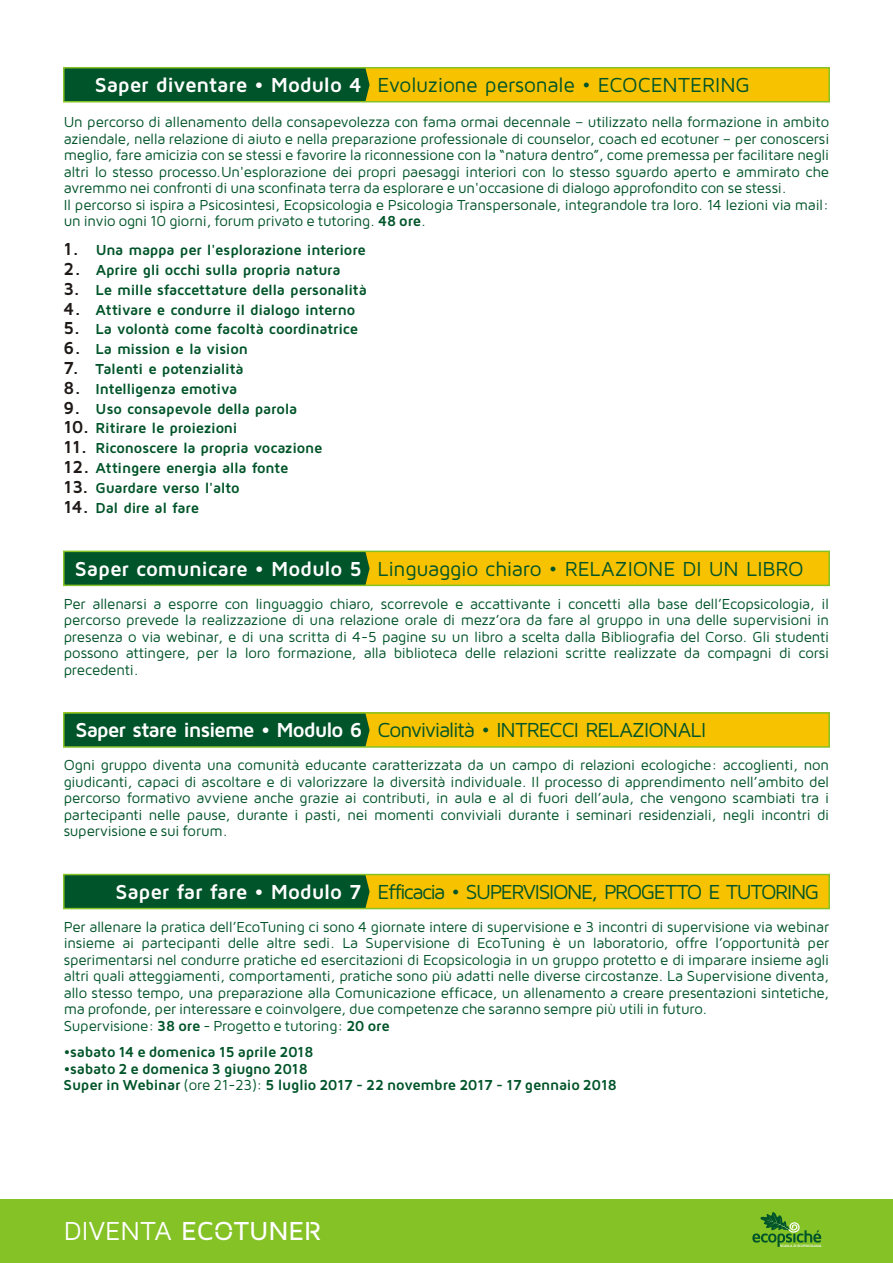
<style>
.page{position:relative;width:893px;height:1263px;background:#fff}
.page>*{position:absolute;margin:0;border:0;box-sizing:border-box;transform-origin:0 0}
.t1{font:27px "Maven Pro Stencil";color:#fff}
.t2{font:21px "Maven Pro";letter-spacing:-.025em;color:#005429}
.t3{font:21px "Maven Pro";letter-spacing:-.065em;color:#005429}
.t4{font:21px "Maven Pro";letter-spacing:-.045em;color:#005429}
.t5{font:700 18px/19.8px "Maven Pro";letter-spacing:-.01em;color:#1f1a17}
.t6{font:15px/16.5px "Maven Pro";letter-spacing:-.015em;color:#005429}
.t7{font:700 15px/19.8px "Maven Pro";letter-spacing:-.015em;color:#005429}
.t8{font:700 3.45px "Maven Pro";letter-spacing:-.07em;color:#fff}
.s1{font-weight:700;color:#fff}
.s2{font-weight:700}
.s3{font-weight:400}
.s4{font-family:"Maven Pro"}
</style>
<div class="page">
<div style="left:64px;top:68px;width:765px;height:34px;background:#f7c200"></div>
<div style="left:65px;top:69px;width:305px;height:31px;background:#005429"></div>
<div style="left:63px;top:67px;width:767px;height:35px;border:1px solid #85c226"></div>
<div style="left:64px;top:551px;width:765px;height:34px;background:#f7c200"></div>
<div style="left:65px;top:553px;width:305px;height:31px;background:#005429"></div>
<div style="left:63px;top:551px;width:767px;height:35px;border:1px solid #85c226"></div>
<div style="left:64px;top:713px;width:765px;height:34px;background:#f7c200"></div>
<div style="left:65px;top:714px;width:305px;height:32px;background:#005429"></div>
<div style="left:63px;top:712px;width:767px;height:36px;border:1px solid #85c226"></div>
<div style="left:64px;top:874px;width:765px;height:34px;background:#f7c200"></div>
<div style="left:65px;top:876px;width:305px;height:31px;background:#005429"></div>
<div style="left:63px;top:874px;width:767px;height:35px;border:1px solid #85c226"></div>
<div style="left:0;top:1199px;width:893px;height:64px;background:#85c226"></div>
<svg style="left:752px;top:1212px;width:69px;height:35px"></svg>
<h2 class="t2" style="left:95px;top:75px;width:656px"><span class="s1">Saper diventare • Modulo 4</span> Evoluzione personale • ECOCENTERING</h2>
<p class="t6" style="left:64px;top:114px;width:767px">Un percorso di allenamento della consapevolezza con fama ormai decennale – utilizzato nella formazione in ambito aziendale, nella relazione di aiuto e nella preparazione professionale di counselor, coach ed ecotuner – per conoscersi meglio, fare amicizia con se stessi e favorire la riconnessione con la “natura dentro”, come premessa per facilitare negli altri lo stesso processo.Un'esplorazione dei propri paesaggi interiori con lo stesso sguardo aperto e ammirato che avremmo nei confronti di una sconfinata terra da esplorare e un'occasione di dialogo approfondito con se stessi.<br>Il percorso si ispira a Psicosintesi, Ecopsicologia e Psicologia Transpersonale, integrandole tra loro. 14 lezioni via mail: un invio ogni 10 giorni, forum privato e tutoring. <span class="s2">48 ore</span>.</p>
<p class="t7" style="left:96px;top:241px;width:273px">Una mappa per l'esplorazione interiore<br>Aprire gli occhi sulla propria natura<br>Le mille sfaccettature della personalità<br>Attivare e condurre il dialogo interno<br>La volontà come facoltà coordinatrice<br>La mission e la vision<br>Talenti e potenzialità<br>Intelligenza emotiva<br>Uso consapevole della parola<br>Ritirare le proiezioni<br>Riconoscere la propria vocazione<br>Attingere energia alla fonte<br>Guardare verso l'alto<br>Dal dire al fare ?</p>
<p class="t5" style="left:64px;top:240px;width:28px">1.<br>2.<br>3.<br>4.<br>5.<br>6.<br>7.<br>8.<br>9.<br>10.<br>11.<br>12.<br>13.<br>14.</p>
<h2 class="t2" style="left:75px;top:559px;width:730px"><span class="s1">Saper comunicare • Modulo 5</span> Linguaggio chiaro • RELAZIONE DI UN LIBRO</h2>
<p class="t6" style="left:64px;top:596px;width:767px;text-align:justify">Per allenarsi a esporre con linguaggio chiaro, scorrevole e accattivante i concetti alla base dell’Ecopsicologia, il percorso prevede la realizzazione di una relazione orale di mezz’ora da fare al gruppo in una delle supervisioni in presenza o via webinar, e di una scritta di 4-5 pagine su un libro a scelta dalla Bibliografia del Corso. Gli studenti possono attingere, per la loro formazione, alla biblioteca delle relazioni scritte realizzate da compagni di corsi precedenti.</p>
<h2 class="t4" style="left:76px;top:720px;width:632px"><span class="s1">Saper stare insieme • Modulo 6</span> Convivialità • INTRECCI RELAZIONALI</h2>
<p class="t6" style="left:64px;top:757px;width:767px;text-align:justify">Ogni gruppo diventa una comunità educante caratterizzata da un campo di relazioni ecologiche: accoglienti, non giudicanti, capaci di ascoltare e di valorizzare la diversità individuale. Il processo di apprendimento nell’ambito del percorso formativo avviene anche grazie ai contributi, in aula e al di fuori dell’aula, che vengono scambiati tra i partecipanti nelle pause, durante i pasti, nei momenti conviviali durante i seminari residenziali, negli incontri di supervisione e sui forum.</p>
<h2 class="t3" style="left:115px;top:882px;width:705px"><span class="s1">Saper far fare • Modulo 7</span> Efficacia • SUPERVISIONE, PROGETTO E TUTORING</h2>
<p class="t6" style="left:64px;top:919px;width:767px">Per allenare la pratica dell’EcoTuning ci sono 4 giornate intere di supervisione e 3 incontri di supervisione via webinar insieme ai partecipanti delle altre sedi. La Supervisione di EcoTuning è un laboratorio, offre l’opportunità per sperimentarsi nel condurre pratiche ed esercitazioni di Ecopsicologia in un gruppo protetto e di imparare insieme agli altri quali atteggiamenti, comportamenti, pratiche sono più adatti nelle diverse circostanze. La Supervisione diventa, allo stesso tempo, una preparazione alla Comunicazione efficace, un allenamento a creare presentazioni sintetiche, ma profonde, per interessare e coinvolgere, due competenze che saranno sempre più utili in futuro.<br>Supervisione: <span class="s2">38 ore</span> - Progetto e tutoring: <span class="s2">20 ore</span></p>
<p class="t7" style="left:64px;top:1043px;width:251px">•sabato 14 e domenica 15 aprile 2018</p>
<p class="t7" style="left:64px;top:1061px;width:555px;line-height:16.5px">•sabato 2 e domenica 3 giugno 2018<br>Super in Webinar <span class="s3">(ore 21-23):</span> 5 luglio 2017 - 22 novembre 2017 - 17 gennaio 2018</p>
<h1 class="t1" style="left:64px;top:1214px;width:259px"><span class="s4">DIVENTA</span> ECOTUNER</h1>
<p class="t8" style="left:780px;top:1244px;width:43px">SCUOLA DI ECOPSICOLOGIA</p>
</div>
